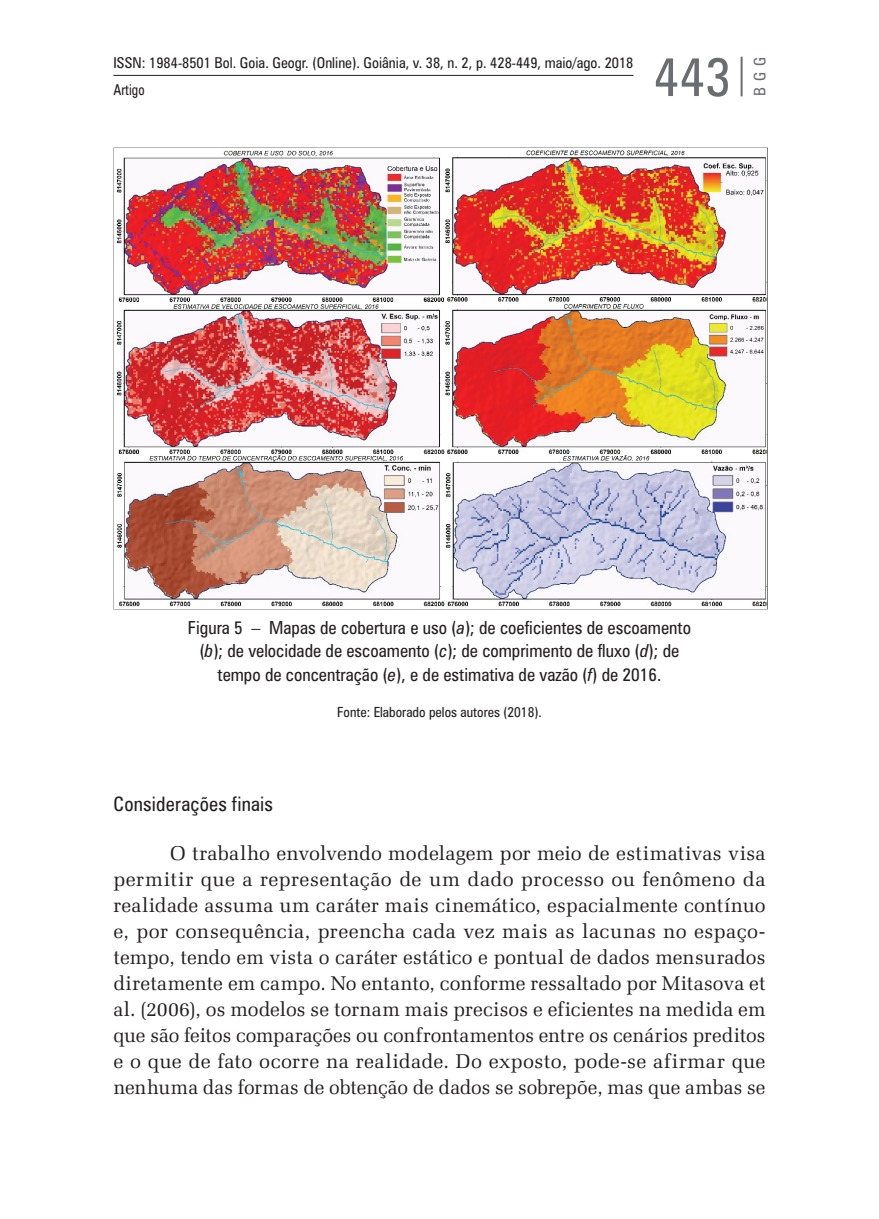
<style>
.page{position:relative;width:879px;height:1219px;background:#fff}
.page>*{position:absolute;margin:0;border:0;box-sizing:border-box;transform-origin:0 0}
.t1{font:condensed 54px "Zurich BT";color:#6c6d70}
.t2{font:20px/26px "Zapf Elliptical 711 BT Roman 2";color:#231f20;text-align:justify}
.t3{font:condensed 20px "Zurich BT";letter-spacing:.01em;color:#231f20}
.t4{font:condensed 18px/24px "Zurich BT";color:#231f20;text-align:center}
.t5{font:condensed 16px "Zurich BT";color:#6c6d70}
.t6{font:condensed 15px/26.8px "Zurich BT";color:#231f20}
.t7{font:condensed 14px "Zurich BT";color:#231f20}
.s1{font-family:"Zapf Elliptical 711 BT Roman 2";font-stretch:normal}
.s2{font-style:italic}
</style>
<div class="page">
<hr style="left:740px;top:57px;width:2px;height:39px;background:#6c6d70">
<hr style="left:113px;top:75px;width:520px;height:1px;background:#231f20">
<img style="left:113px;top:147px;width:654px;height:462px">
<p class="t6" style="left:113px;top:49px;width:521px">ISSN: 1984-8501 Bol. Goia. Geogr. (Online). Goiânia, v. 38, n. 2, p. 428-449, maio/ago. 2018<br>Artigo</p>
<h1 class="t1" style="left:653px;top:44px;width:79px">443</h1>
<p class="t5" style="left:750px;top:96px;width:41px;rotate:-90deg">BGG</p>
<p class="t4" style="left:188px;top:615px;width:505px">Figura 5 <span class="s1">–</span> Mapas de cobertura e uso (<span class="s2">a</span>); de coeficientes de escoamento (<span class="s2">b</span>); de velocidade de escoamento (<span class="s2">c</span>); de comprimento de fluxo (<span class="s2">d</span>); de tempo de concentração (<span class="s2">e</span>), e de estimativa de vazão (<span class="s2">f</span>) de 2016.</p>
<p class="t7" style="left:337px;top:703px;width:206px">Fonte: Elaborado pelos autores (2018).</p>
<p class="t3" style="left:113px;top:792px;width:161px">Considerações finais</p>
<p class="t2" style="left:113px;top:840px;width:654px;text-indent:57px">O trabalho envolvendo modelagem por meio de estimativas visa permitir que a representação de um dado processo ou fenômeno da realidade assuma um caráter mais cinemático, espacialmente contínuo e, por consequência, preencha cada vez mais as lacunas no espaço&shy;tempo, tendo em vista o caráter estático e pontual de dados mensurados diretamente em campo. No entanto, conforme ressaltado por Mitasova et al. (2006), os modelos se tornam mais precisos e eficientes na medida em que são feitos comparações ou confrontamentos entre os cenários preditos e o que de fato ocorre na realidade. Do exposto, pode-se afirmar que nenhuma das formas de obtenção de dados se sobrepõe, mas que ambas se</p>
</div>
